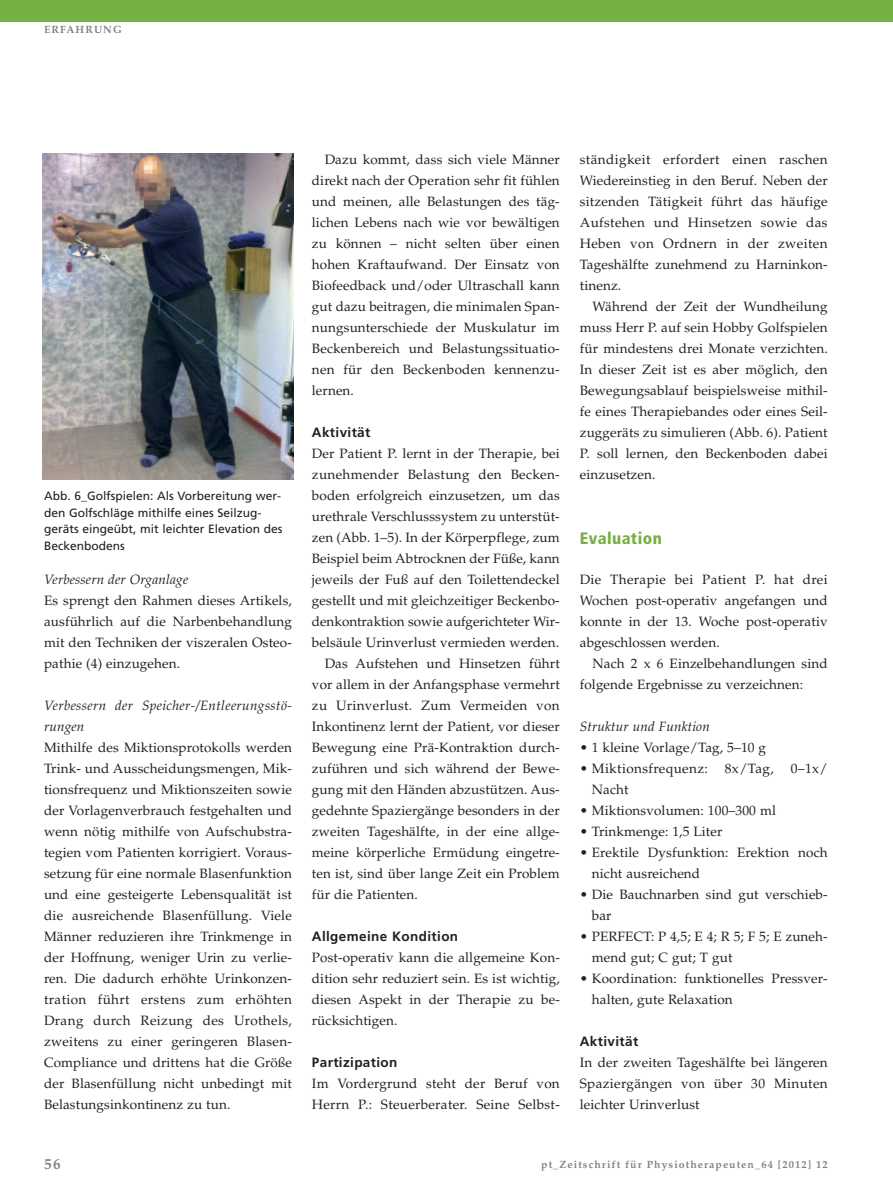
<style>
.page{position:relative;width:893px;height:1191px;background:#fff}
.page>*{position:absolute;margin:0;border:0;box-sizing:border-box;transform-origin:0 0}
.t1{font:900 condensed 16.5px "Frutiger LT Pro";letter-spacing:.025em;color:#75b042}
.t2{font:700 15px "Palatino LT Std";color:#808285}
.t3{font:13.5px/21px "Palatino LT Std";letter-spacing:.01em;color:#231f20;text-align:justify}
.t4{font:italic 13.5px/21px "Palatino LT Std";letter-spacing:.01em;color:#231f20}
.t5{font:700 13.5px "Frutiger LT Pro";letter-spacing:.03em;color:#231f20}
.t6{font:13.5px/21px "Palatino LT Std";letter-spacing:.03em;color:#231f20}
.t7{font:12px/16.5px "Frutiger LT Pro";color:#231f20}
.t8{font:700 10.5px "Palatino LT Std";letter-spacing:.1em;color:#808285}
</style>
<div class="page">
<div style="left:0;top:0;width:893px;height:21px;background:#75b042"></div>
<img style="left:43px;top:153px;width:250px;height:326px">
<p class="t8" style="left:44px;top:26px;width:79px">ERFAHRUNG</p>
<p class="t7" style="left:44px;top:489px;width:240px">Abb. 6_Golfspielen: Als Vorbereitung wer&shy;den Golfschläge mithilfe eines Seilzug&shy;geräts eingeübt, mit leichter Elevation des Beckenbodens</p>
<p class="t4" style="left:44px;top:570px;width:146px">Verbessern der Organlage</p>
<p class="t3" style="left:44px;top:591px;width:249px">Es sprengt den Rahmen dieses Artikels, ausführlich auf die Narbenbehandlung mit den Techniken der viszeralen Osteo&shy;pathie (4) einzugehen.</p>
<p class="t4" style="left:44px;top:696px;width:249px">Verbessern der Speicher-/Entleerungsstö&shy;rungen</p>
<p class="t3" style="left:44px;top:738px;width:249px">Mithilfe des Miktionsprotokolls werden Trink- und Ausscheidungsmengen, Mik&shy;tionsfrequenz und Miktionszeiten sowie der Vorlagenverbrauch festgehalten und wenn nötig mithilfe von Aufschubstra&shy;tegien vom Patienten korrigiert. Voraus&shy;setzung für eine normale Blasenfunktion und eine gesteigerte Lebensqualität ist die ausreichende Blasenfüllung. Viele Männer reduzieren ihre Trinkmenge in der Hoffnung, weniger Urin zu verlie&shy;ren. Die dadurch erhöhte Urinkonzen&shy;tration führt erstens zum erhöhten Drang durch Reizung des Urothels, zweitens zu einer geringeren Blasen-Compliance und drittens hat die Größe der Blasenfüllung nicht unbedingt mit Belastungsinkontinenz zu tun.</p>
<p class="t3" style="left:312px;top:150px;width:249px;text-indent:13px">Dazu kommt, dass sich viele Männer direkt nach der Operation sehr fit fühlen und meinen, alle Belastungen des täg&shy;lichen Lebens nach wie vor bewältigen zu können – nicht selten über einen hohen Kraftaufwand. Der Einsatz von Biofeedback und/oder Ultraschall kann gut dazu beitragen, die minimalen Span&shy;nungsunterschiede der Muskulatur im Beckenbereich und Belastungssituatio&shy;nen für den Beckenboden kennenzu&shy;lernen.</p>
<p class="t5" style="left:312px;top:427px;width:60px">Aktivität</p>
<p class="t3" style="left:312px;top:444px;width:249px">Der Patient P. lernt in der Therapie, bei</p>
<p class="t3" style="left:312px;top:465px;width:249px">zunehmender Belastung den Becken-</p>
<p class="t3" style="left:312px;top:486px;width:249px">boden erfolgreich einzusetzen, um das</p>
<p class="t3" style="left:312px;top:507px;width:249px">urethrale Verschlusssystem zu unterstüt-</p>
<p class="t3" style="left:312px;top:528px;width:249px">zen (Abb. 1–5). In der Körperpflege, zum</p>
<p class="t3" style="left:312px;top:549px;width:249px">Beispiel beim Abtrocknen der Füße, kann</p>
<p class="t3" style="left:312px;top:570px;width:249px">jeweils der Fuß auf den Toilettendeckel</p>
<p class="t3" style="left:312px;top:591px;width:249px">gestellt und mit gleichzeitiger Beckenbo-</p>
<p class="t3" style="left:312px;top:612px;width:249px">denkontraktion sowie aufgerichteter Wir-</p>
<p class="t3" style="left:312px;top:633px;width:249px">belsäule Urinverlust vermieden werden.</p>
<p class="t3" style="left:325px;top:654px;width:237px">Das Aufstehen und Hinsetzen führt</p>
<p class="t3" style="left:312px;top:675px;width:249px">vor allem in der Anfangsphase vermehrt</p>
<p class="t3" style="left:312px;top:696px;width:249px">zu Urinverlust. Zum Vermeiden von</p>
<p class="t3" style="left:312px;top:717px;width:249px">Inkontinenz lernt der Patient, vor dieser</p>
<p class="t3" style="left:312px;top:738px;width:249px">Bewegung eine Prä-Kontraktion durch-</p>
<p class="t3" style="left:312px;top:759px;width:249px">zuführen und sich während der Bewe-</p>
<p class="t3" style="left:312px;top:780px;width:249px">gung mit den Händen abzustützen. Aus-</p>
<p class="t3" style="left:312px;top:801px;width:249px">gedehnte Spaziergänge besonders in der</p>
<p class="t3" style="left:312px;top:822px;width:249px">zweiten Tageshälfte, in der eine allge-</p>
<p class="t3" style="left:312px;top:843px;width:249px">meine körperliche Ermüdung eingetre-</p>
<p class="t3" style="left:312px;top:864px;width:249px">ten ist, sind über lange Zeit ein Problem</p>
<p class="t3" style="left:312px;top:885px;width:107px">für die Patienten.</p>
<p class="t5" style="left:312px;top:931px;width:148px">Allgemeine Kondition</p>
<p class="t3" style="left:312px;top:948px;width:249px">Post-operativ kann die allgemeine Kon&shy;dition sehr reduziert sein. Es ist wichtig, diesen Aspekt in der Therapie zu be&shy;rücksichtigen.</p>
<p class="t5" style="left:312px;top:1057px;width:87px">Partizipation</p>
<p class="t3" style="left:312px;top:1074px;width:249px">Im Vordergrund steht der Beruf von<br>Herrn P.: Steuerberater. Seine Selbst-</p>
<p class="t3" style="left:580px;top:150px;width:249px">ständigkeit erfordert einen raschen Wiedereinstieg in den Beruf. Neben der sitzenden Tätigkeit führt das häufige Aufstehen und Hinsetzen sowie das Heben von Ordnern in der zweiten Tageshälfte zunehmend zu Harninkon&shy;tinenz.</p>
<p class="t3" style="left:580px;top:297px;width:249px;text-indent:13px">Während der Zeit der Wundheilung muss Herr P. auf sein Hobby Golfspielen für mindestens drei Monate verzichten.<br>In dieser Zeit ist es aber möglich, den Bewegungsablauf beispielsweise mithil&shy;fe eines Therapiebandes oder eines Seil&shy;zuggeräts zu simulieren (Abb. 6). Patient P. soll lernen, den Beckenboden dabei einzusetzen.</p>
<p class="t1" style="left:580px;top:533px;width:84px">Evaluation</p>
<p class="t3" style="left:580px;top:570px;width:249px">Die Therapie bei Patient P. hat drei Wochen post-operativ angefangen und konnte in der 13. Woche post-operativ abgeschlossen werden.</p>
<p class="t3" style="left:580px;top:654px;width:249px;text-indent:13px">Nach 2 x 6 Einzelbehandlungen sind folgende Ergebnisse zu verzeichnen:</p>
<p class="t4" style="left:580px;top:717px;width:132px">Struktur und Funktion</p>
<p class="t3" style="left:580px;top:738px;width:188px">• 1 kleine Vorlage/Tag, 5–10 g</p>
<p class="t6" style="left:592px;top:759px;width:237px;text-indent:-12px">• Miktionsfrequenz: 8x/Tag, 0–1x/<br>Nacht</p>
<p class="t3" style="left:580px;top:801px;width:198px">• Miktionsvolumen: 100–300 ml</p>
<p class="t3" style="left:580px;top:822px;width:144px">• Trinkmenge: 1,5 Liter</p>
<p class="t3" style="left:592px;top:843px;width:237px;text-indent:-12px">• Erektile Dysfunktion: Erektion noch nicht ausreichend</p>
<p class="t3" style="left:592px;top:885px;width:237px;text-indent:-12px">• Die Bauchnarben sind gut verschieb&shy;bar</p>
<p class="t3" style="left:592px;top:927px;width:237px;text-indent:-12px">• PERFECT: P 4,5; E 4; R 5; F 5; E zuneh&shy;mend gut; C gut; T gut</p>
<p class="t3" style="left:592px;top:969px;width:237px;text-indent:-12px">• Koordination: funktionelles Pressver&shy;halten, gute Relaxation</p>
<p class="t5" style="left:580px;top:1036px;width:60px">Aktivität</p>
<p class="t3" style="left:580px;top:1053px;width:249px">In der zweiten Tageshälfte bei längeren Spaziergängen von über 30 Minuten leichter Urinverlust</p>
<p class="t2" style="left:44px;top:1158px;width:18px">56</p>
<p class="t8" style="left:541px;top:1160px;width:288px">pt_Zeitschrift für Physiotherapeuten_64 [2012] 12</p>
</div>
